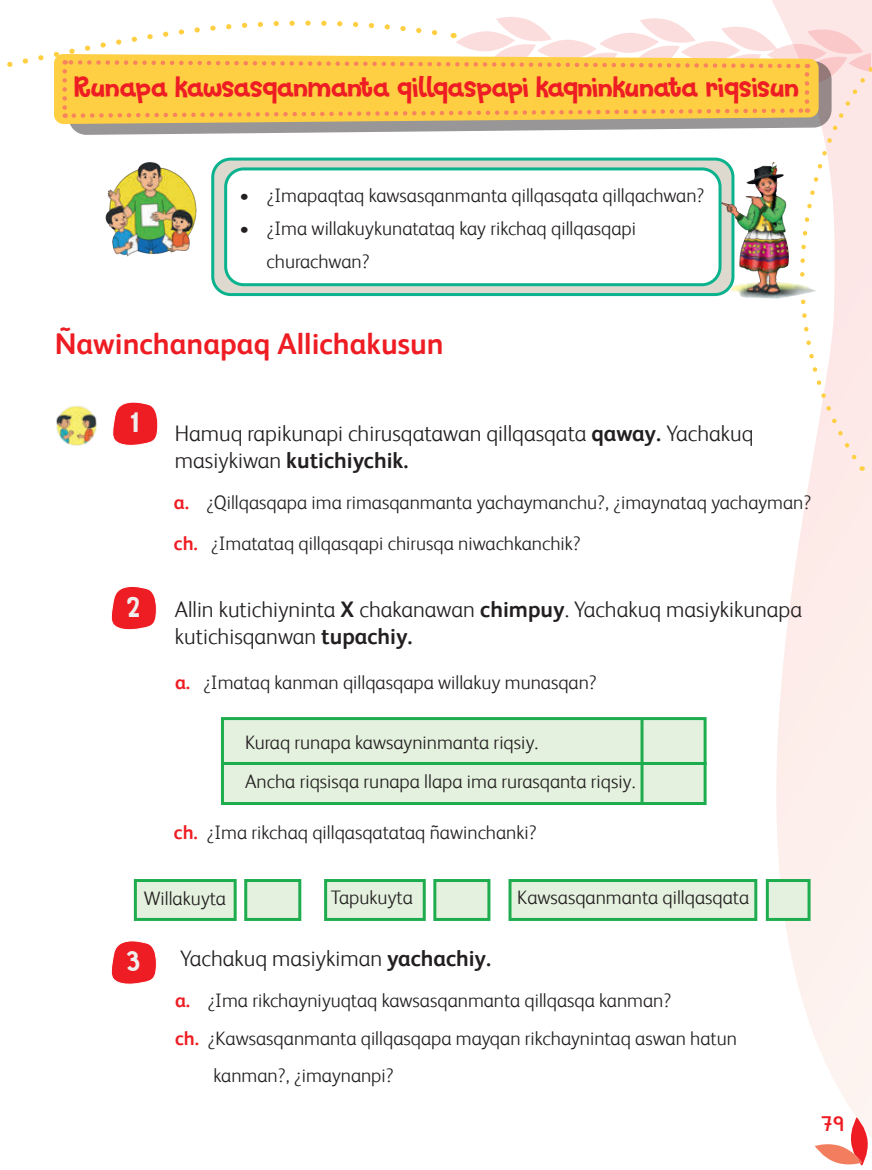
<style>
.page{position:relative;width:872px;height:1170px;background:#fff}
.page>*{position:absolute;margin:0;border:0;box-sizing:border-box;transform-origin:0 0}
.t1{font:30px "Glitter Candy";letter-spacing:-.02em;color:#ee1d23}
.t2{font:700 30px "Dune";color:#ee1d23}
.t3{font:30px "Glitter Candy";color:#eeeeef}
.t4{font:22.5px/27px "Dune";color:#231f20}
.t5{font:700 21px "Dune";color:#ee1d23}
.t6{font:19.5px/33px "Dune";color:#231f20}
.s1{font-weight:700}
.s2{font-weight:700;color:#ee1d23}
</style>
<div class="page">
<svg style="left:765px;top:0;width:107px;height:1117px"></svg>
<svg style="left:765px;top:119px;width:107px;height:344px"></svg>
<svg style="left:111px;top:586px;width:46px;height:44px"></svg>
<svg style="left:111px;top:941px;width:46px;height:43px"></svg>
<svg style="left:70px;top:119px;width:761px;height:16px;fill:#989696"></svg>
<svg style="left:54px;top:54px;width:764px;height:70px;background:#c6b071"></svg>
<svg style="left:62px;top:17px;width:810px;height:102px"></svg>
<svg style="left:113px;top:402px;width:45px;height:44px"></svg>
<div style="left:213px;top:159px;width:520px;height:135px;background:#ded9ce;border-radius:18px"></div>
<div style="left:211px;top:157px;width:523px;height:139px;border:3px solid #0ab38d;border-radius:18px"></div>
<div style="left:226px;top:169px;width:494px;height:116px;background:#fff;border-radius:18px"></div>
<div style="left:224px;top:167px;width:497px;height:119px;border:3px solid #0ab38d;border-radius:18px"></div>
<div style="left:221px;top:717px;width:485px;height:88px;background:#e4f1de;border:3px solid #1ead4e"></div>
<div style="left:134px;top:878px;width:103px;height:42px;background:#e4f1de;border:3px solid #1ead4e"></div>
<div style="left:324px;top:878px;width:102px;height:42px;background:#e4f1de;border:3px solid #1ead4e"></div>
<div style="left:508px;top:878px;width:249px;height:42px;background:#e4f1de;border:3px solid #1ead4e"></div>
<div style="left:244px;top:878px;width:57px;height:42px;background:#e4f1de;border:3px solid #1ead4e"></div>
<div style="left:433px;top:878px;width:57px;height:42px;background:#e4f1de;border:3px solid #1ead4e"></div>
<div style="left:766px;top:878px;width:44px;height:42px;background:#e4f1de;border:3px solid #1ead4e"></div>
<hr style="left:224px;top:762px;width:482px;height:3px;background:#1ead4e">
<hr style="left:640px;top:719px;width:3px;height:84px;background:#1ead4e">
<img style="left:719px;top:153px;width:112px;height:154px">
<img style="left:105px;top:162px;width:92px;height:94px">
<img style="left:56px;top:405px;width:41px;height:41px">
<svg style="left:815px;top:1117px;width:57px;height:49px"></svg>
<h1 class="t1" style="left:74px;top:68px;width:726px">Runapa kawsasqanmanta qillqaspapi kaqninkunata riqsisun</h1>
<p class="t6" style="left:239px;top:178px;width:466px">• ¿Imapaqtaq kawsasqanmanta qillqasqata qillqachwan?</p>
<p class="t6" style="left:266px;top:211px;width:371px;text-indent:-27px">• ¿Ima willakuykunatataq kay rikchaq qillqasqapi churachwan?</p>
<h1 class="t2" style="left:55px;top:322px;width:390px">Ñawinchanapaq Allichakusun</h1>
<h1 class="t3" style="left:130px;top:403px;width:10px">1</h1>
<h1 class="t3" style="left:127px;top:587px;width:14px">2</h1>
<p class="t4" style="left:175px;top:418px;width:580px">Hamuq rapikunapi chirusqatawan qillqasqata <span class="s1">qaway.</span> Yachakuq masiykiwan <span class="s1">kutichiychik.</span></p>
<p class="t6" style="left:174px;top:481px;width:639px;line-height:40.5px"><span class="s2">a.</span> ¿Qillqasqapa ima rimasqanmanta yachaymanchu?, ¿imaynataq yachayman? <span class="s2">ch.</span> ¿Imatataq qillqasqapi chirusqa niwachkanchik?</p>
<p class="t4" style="left:175px;top:595px;width:628px">Allin kutichiyninta <span class="s1">X</span> chakanawan <span class="s1">chimpuy</span>. Yachakuq masiykikunapa kutichisqanwan <span class="s1">tupachiy.</span></p>
<p class="t6" style="left:175px;top:664px;width:423px"><span class="s2">a.</span> ¿Imataq kanman qillqasqapa willakuy munasqan?</p>
<p class="t6" style="left:245px;top:722px;width:392px;line-height:39px">Kuraq runapa kawsayninmanta riqsiy.<br>Ancha riqsisqa runapa llapa ima rurasqanta riqsiy.</p>
<p class="t6" style="left:174px;top:814px;width:364px"><span class="s2">ch.</span> ¿Ima rikchaq qillqasqatataq ñawinchanki?</p>
<p class="t6" style="left:144px;top:881px;width:84px">Willakuyta</p>
<p class="t6" style="left:331px;top:880px;width:84px">Tapukuyta</p>
<p class="t6" style="left:517px;top:880px;width:233px">Kawsasqanmanta qillqasqata</p>
<h1 class="t3" style="left:127px;top:941px;width:15px">3</h1>
<p class="t4" style="left:180px;top:944px;width:312px">Yachakuq masiykiman <span class="s1">yachachiy.</span></p>
<p class="t6" style="left:175px;top:983px;width:498px"><span class="s2">a.</span> ¿Ima rikchayniyuqtaq kawsasqanmanta qillqasqa kanman?</p>
<p class="t6" style="left:175px;top:1020px;width:563px"><span class="s2">ch.</span> ¿Kawsasqanmanta qillqasqapa mayqan rikchaynintaq aswan hatun</p>
<p class="t6" style="left:214px;top:1058px;width:182px">kanman?, ¿imaynanpi?</p>
<p class="t5" style="left:821px;top:1108px;width:25px">79</p>
</div>
